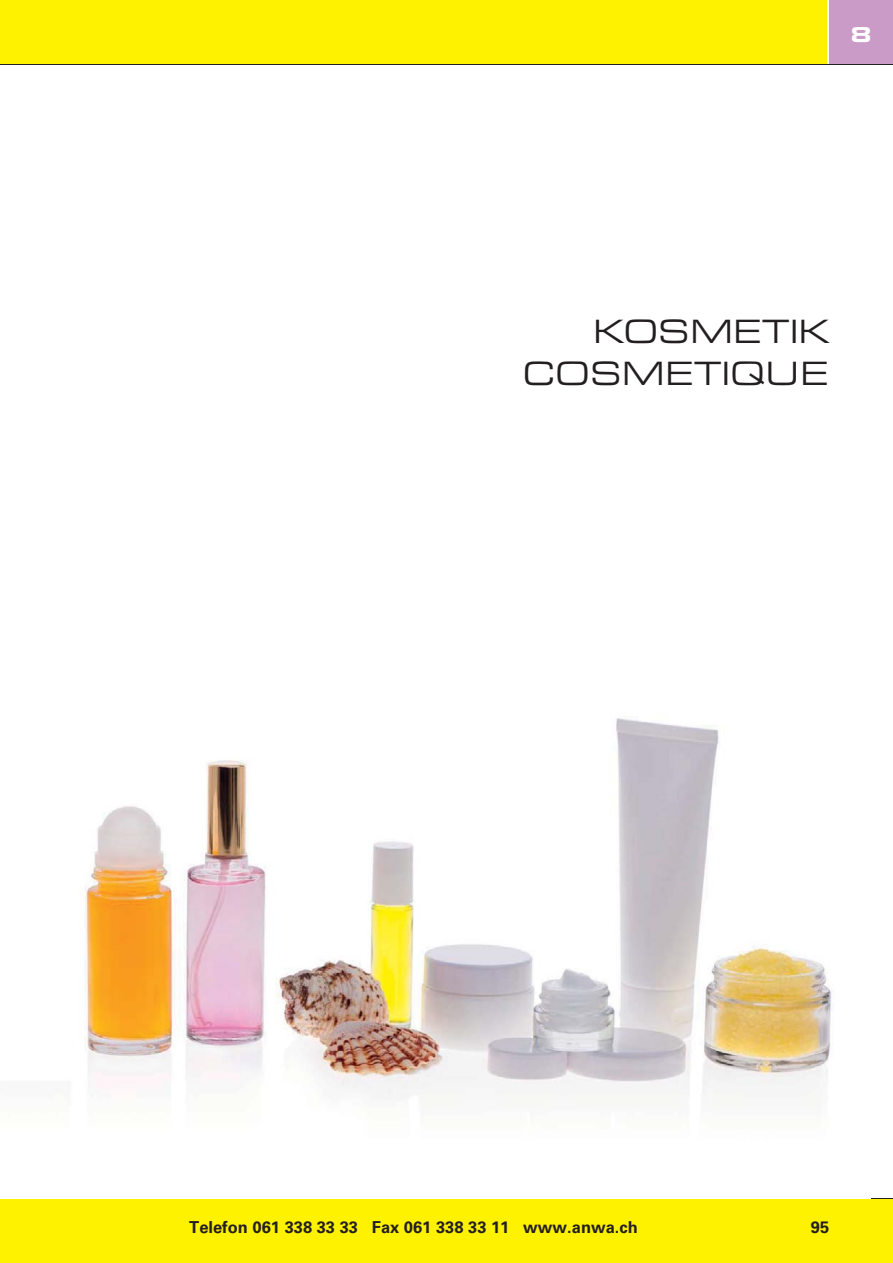
<style>
.page{position:relative;width:893px;height:1263px;background:#fff}
.page>*{position:absolute;margin:0;border:0;box-sizing:border-box;transform-origin:0 0}
.t1{font:expanded 33px/42px "Eurostile BQ";color:#231f20;text-align:right}
.t2{font:700 expanded 21px "Eurostile BQ";color:#fff}
.t3{font:700 16.5px "Univers LT Std";color:#231f20}
</style>
<div class="page">
<div style="left:0;top:1199px;width:893px;height:64px;background:#fff200"></div>
<div style="left:829px;top:0;width:64px;height:64px;background:#ca9bc7"></div>
<hr style="left:0;top:1198px;width:893px;height:1px;background:#231f20">
<hr style="left:0;top:64px;width:893px;height:1px;background:#231f20">
<div style="left:0;top:0;width:826px;height:64px;background:#fff200"></div>
<img style="left:64px;top:716px;width:768px;height:390px">
<p class="t2" style="left:851px;top:27px;width:22px">8</p>
<h1 class="t1" style="left:523px;top:312px;width:307px">KOSMETIK<br>COSMETIQUE</h1>
<p class="t3" style="left:189px;top:1219px;width:450px">Telefon 061 338 33 33 Fax 061 338 33 11 www.anwa.ch</p>
<p class="t3" style="left:811px;top:1219px;width:20px">95</p>
</div>
